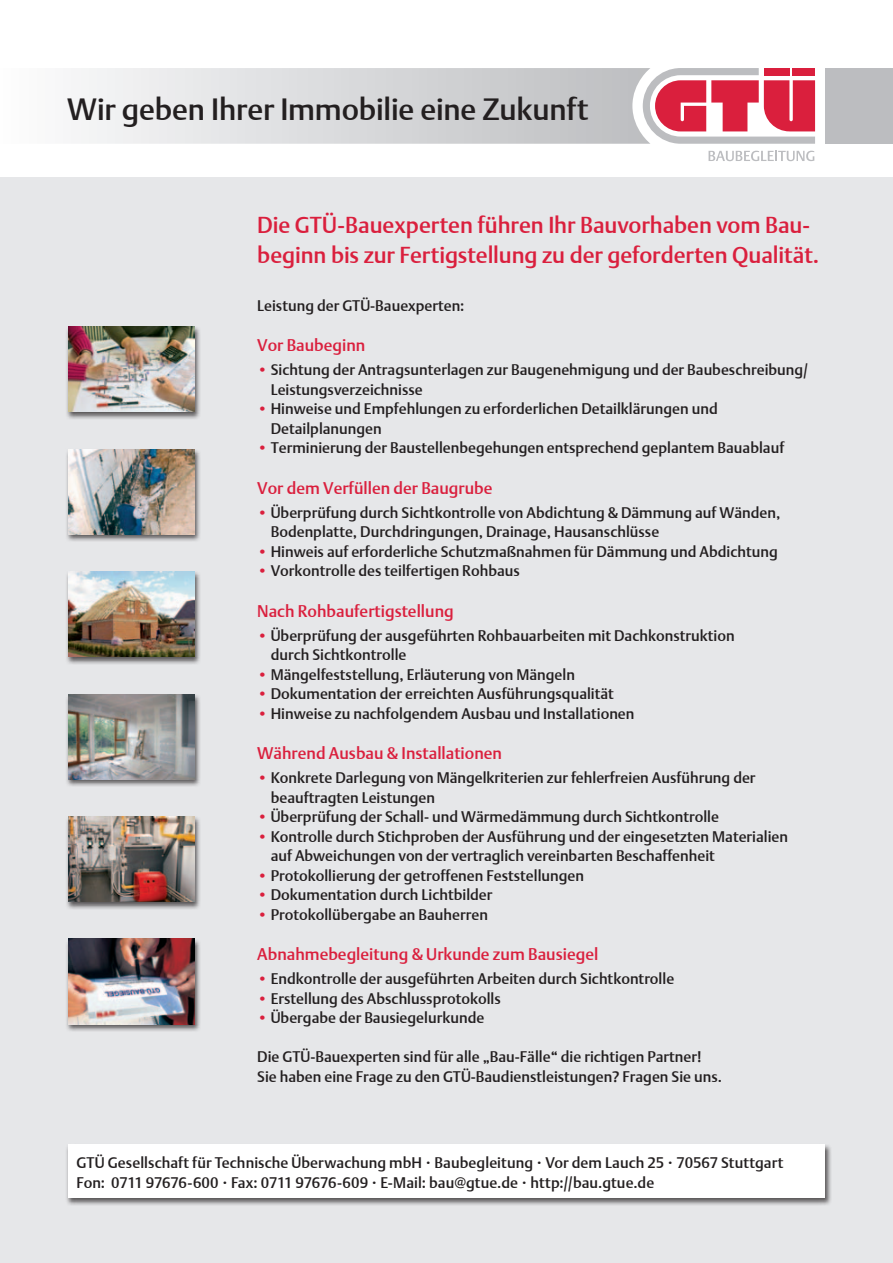
<style>
.page{position:relative;width:893px;height:1263px;background:#fff}
.page>*{position:absolute;margin:0;border:0;box-sizing:border-box;transform-origin:0 0}
.t1{font:30px "DTL Argo T Medium";letter-spacing:-.005em;color:#231f20}
.t2{font:22.5px/30px "DTL Argo T Medium";letter-spacing:-.005em;color:#da1f3d}
.t3{font:16.5px "DTL Argo T Medium";color:#da1f3d}
.t4{font:15px/19.5px "DTL Argo T Medium";color:#231f20}
.s1{color:#da1f3d}
.s2{font-size:9px}
</style>
<div class="page">
<div style="left:0;top:178px;width:893px;height:1085px;background:#e6e7e9"></div>
<svg style="left:81px;top:68px;width:562px;height:76px;background:#d8d9db"></svg>
<div style="left:825px;top:68px;width:68px;height:76px;background:#bcbdc0"></div>
<svg style="left:643px;top:68px;width:172px;height:76px"></svg>
<svg style="left:709px;top:151px;width:105px;height:10px"></svg>
<div style="left:65px;top:326px;width:136px;height:93px;background:#231f20;opacity:.7"></div>
<img style="left:68px;top:327px;width:126px;height:85px">
<div style="left:65px;top:448px;width:136px;height:94px;background:#231f20;opacity:.7"></div>
<img style="left:68px;top:449px;width:126px;height:85px">
<div style="left:65px;top:570px;width:136px;height:95px;background:#231f20;opacity:.7"></div>
<img style="left:68px;top:571px;width:126px;height:86px">
<div style="left:65px;top:693px;width:136px;height:94px;background:#231f20;opacity:.7"></div>
<img style="left:68px;top:694px;width:126px;height:85px">
<div style="left:65px;top:815px;width:136px;height:95px;background:#231f20;opacity:.7"></div>
<img style="left:68px;top:816px;width:126px;height:85px">
<div style="left:65px;top:938px;width:136px;height:94px;background:#231f20;opacity:.7"></div>
<img style="left:68px;top:939px;width:126px;height:85px">
<div style="left:65px;top:1143px;width:767px;height:63px;background:#231f20;opacity:.7"></div>
<div style="left:68px;top:1144px;width:757px;height:53px;background:#fff"></div>
<h1 class="t1" style="left:67px;top:92px;width:523px">Wir geben Ihrer Immobilie eine Zukunft</h1>
<h2 class="t2" style="left:257px;top:210px;width:564px">Die GTÜ-Bauexperten führen Ihr Bauvorhaben vom Bau&shy;beginn bis zur Fertigstellung zu der geforderten Qualität.</h2>
<p class="t4" style="left:257px;top:295px;width:209px">Leistung der GTÜ-Bauexperten:</p>
<p class="t3" style="left:257px;top:335px;width:110px">Vor Baubeginn</p>
<p class="t4" style="left:271px;top:360px;width:539px;text-indent:-14px"><span class="s1">•</span> Sichtung der Antragsunterlagen zur Baugenehmigung und der Baubeschreibung/<br>Leistungsverzeichnisse</p>
<p class="t4" style="left:271px;top:399px;width:448px;text-indent:-14px"><span class="s1">•</span> Hinweise und Empfehlungen zu erforderlichen Detailklärungen und<br>Detailplanungen</p>
<p class="t4" style="left:257px;top:438px;width:528px"><span class="s1">•</span> Terminierung der Baustellenbegehungen entsprechend geplantem Bauablauf</p>
<p class="t3" style="left:257px;top:478px;width:237px">Vor dem Verfüllen der Baugrube</p>
<p class="t4" style="left:271px;top:502px;width:511px;text-indent:-14px"><span class="s1">•</span> Überprüfung durch Sichtkontrolle von Abdichtung &amp; Dämmung auf Wänden,<br>Bodenplatte, Durchdringungen, Drainage, Hausanschlüsse</p>
<p class="t4" style="left:257px;top:541px;width:522px"><span class="s1">•</span> Hinweis auf erforderliche Schutzmaßnahmen für Dämmung und Abdichtung</p>
<p class="t4" style="left:257px;top:561px;width:264px"><span class="s1">•</span> Vorkontrolle des teilfertigen Rohbaus</p>
<p class="t3" style="left:257px;top:601px;width:198px">Nach Rohbaufertigstellung</p>
<p class="t4" style="left:271px;top:625px;width:465px;text-indent:-14px"><span class="s1">•</span> Überprüfung der ausgeführten Rohbauarbeiten mit Dachkonstruktion durch Sichtkontrolle</p>
<p class="t4" style="left:257px;top:664px;width:319px"><span class="s1">•</span> Mängelfeststellung, Erläuterung von Mängeln</p>
<p class="t4" style="left:257px;top:684px;width:358px"><span class="s1">•</span> Dokumentation der erreichten Ausführungsqualität</p>
<p class="t4" style="left:257px;top:703px;width:379px"><span class="s1">•</span> Hinweise zu nachfolgendem Ausbau und Installationen</p>
<p class="t3" style="left:257px;top:743px;width:246px">Während Ausbau &amp; Installationen</p>
<p class="t4" style="left:271px;top:768px;width:486px;text-indent:-14px"><span class="s1">•</span> Konkrete Darlegung von Mängelkriterien zur fehlerfreien Ausführung der beauftragten Leistungen</p>
<p class="t4" style="left:257px;top:807px;width:463px"><span class="s1">•</span> Überprüfung der Schall- und Wärmedämmung durch Sichtkontrolle</p>
<p class="t4" style="left:271px;top:826px;width:519px;text-indent:-14px"><span class="s1">•</span> Kontrolle durch Stichproben der Ausführung und der eingesetzten Materialien auf Abweichungen von der vertraglich vereinbarten Beschaffenheit</p>
<p class="t4" style="left:257px;top:865px;width:328px"><span class="s1">•</span> Protokollierung der getroffenen Feststellungen</p>
<p class="t4" style="left:257px;top:885px;width:237px"><span class="s1">•</span> Dokumentation durch Lichtbilder</p>
<p class="t4" style="left:257px;top:904px;width:232px"><span class="s1">•</span> Protokollübergabe an Bauherren</p>
<p class="t3" style="left:257px;top:944px;width:343px">Abnahmebegleitung &amp; Urkunde zum Bausiegel</p>
<p class="t4" style="left:257px;top:969px;width:418px"><span class="s1">•</span> Endkontrolle der ausgeführten Arbeiten durch Sichtkontrolle</p>
<p class="t4" style="left:257px;top:988px;width:245px"><span class="s1">•</span> Erstellung des Abschlussprotokolls</p>
<p class="t4" style="left:257px;top:1008px;width:229px"><span class="s1">•</span> Übergabe der Bausiegelurkunde</p>
<p class="t4" style="left:257px;top:1047px;width:466px">Die GTÜ-Bauexperten sind für alle „Bau-Fälle“ die richtigen Partner!<br>Sie haben eine Frage zu den GTÜ-Baudienstleistungen? Fragen Sie uns.</p>
<p class="t4" style="left:77px;top:1152px;width:709px;line-height:20.2px">GTÜ Gesellschaft für Technische Überwachung mbH <span class="s2">•</span> Baubegleitung <span class="s2">•</span> Vor dem Lauch 25 <span class="s2">•</span> 70567 Stuttgart<br>Fon: 0711 97676-600 <span class="s2">•</span> Fax: 0711 97676-609 <span class="s2">•</span> E-Mail: bau@gtue.de <span class="s2">•</span> http://bau.gtue.de</p>
</div>
